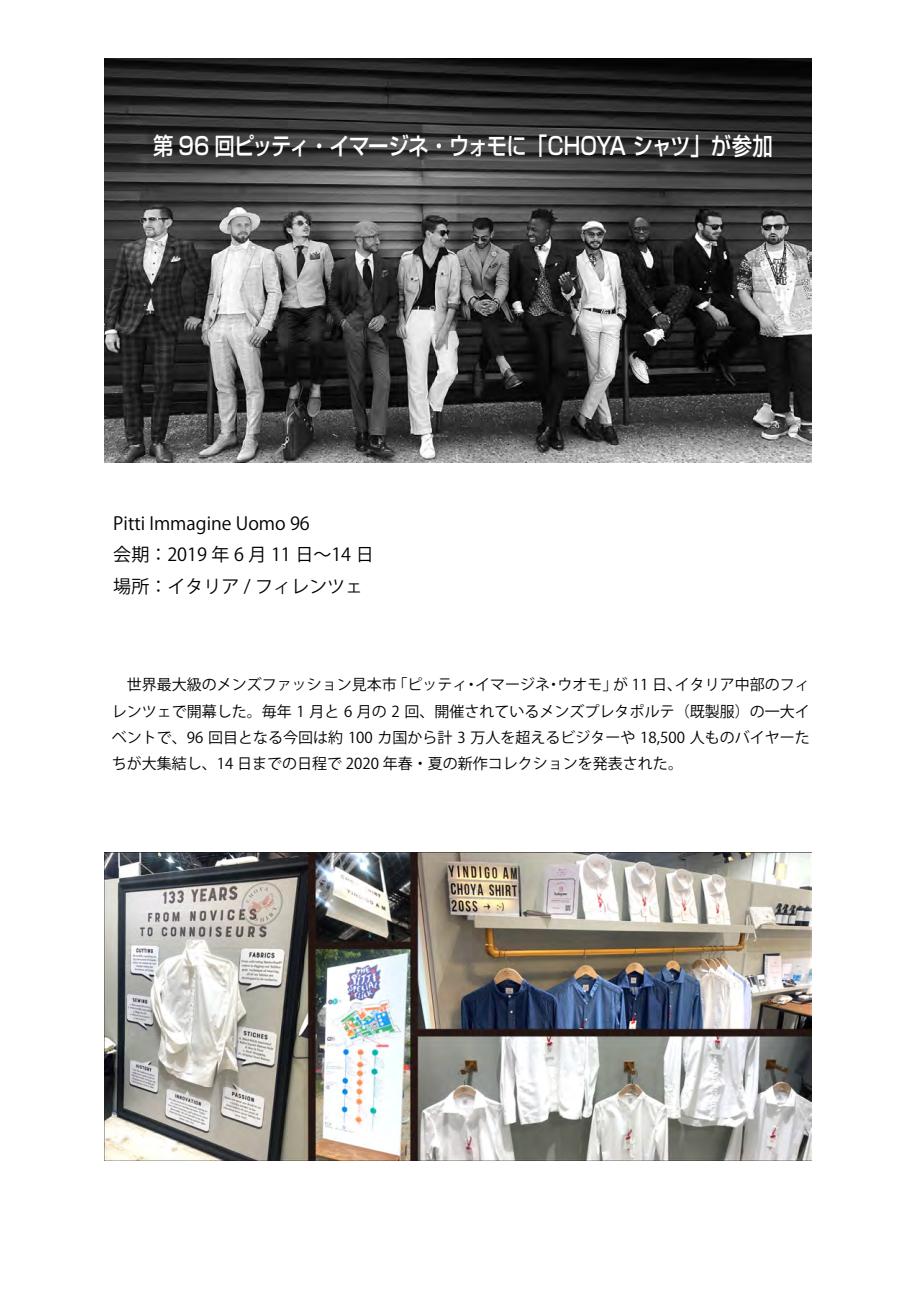
<style>
.page{position:relative;width:919px;height:1289px;background:#fff}
.page>*{position:absolute;margin:0;border:0;box-sizing:border-box;transform-origin:0 0}
.t1{font:500 24px "Shin Go";letter-spacing:-.04em;color:#fff;scale:.85 1}
.t2{font:18px/31.5px "Koz Go Pr 6 N";color:#000}
.t3{font:15px/26.2px "Koz Go Pr 6 N";color:#000;text-align:justify}
</style>
<div class="page">
<img style="left:104px;top:59px;width:707px;height:404px">
<img style="left:104px;top:852px;width:707px;height:308px">
<h1 class="t1" style="left:153px;top:131px;width:730px">第 96 回ピッティ・イマージネ・ウォモに「CHOYA シャツ」が参加</h1>
<p class="t2" style="left:113px;top:507px;width:262px">Pitti Immagine Uomo 96<br>会期：2019 年 6 月 11 日～14 日場所：イタリア / フィレンツェ</p>
<p class="t3" style="left:112px;top:672px;width:699px">　世界最大級のメンズファッション見本市「ピッティ・イマージネ・ウオモ」が 11 日、イタリア中部のフィレンツェで開幕した。毎年 1 月と 6 月の 2 回、開催されているメンズプレタポルテ（既製服）の一大イベントで、96 回目となる今回は約 100 カ国から計 3 万人を超えるビジターや 18,500 人ものバイヤーたちが大集結し、14 日までの日程で 2020 年春・夏の新作コレクションを発表された。</p>
</div>
